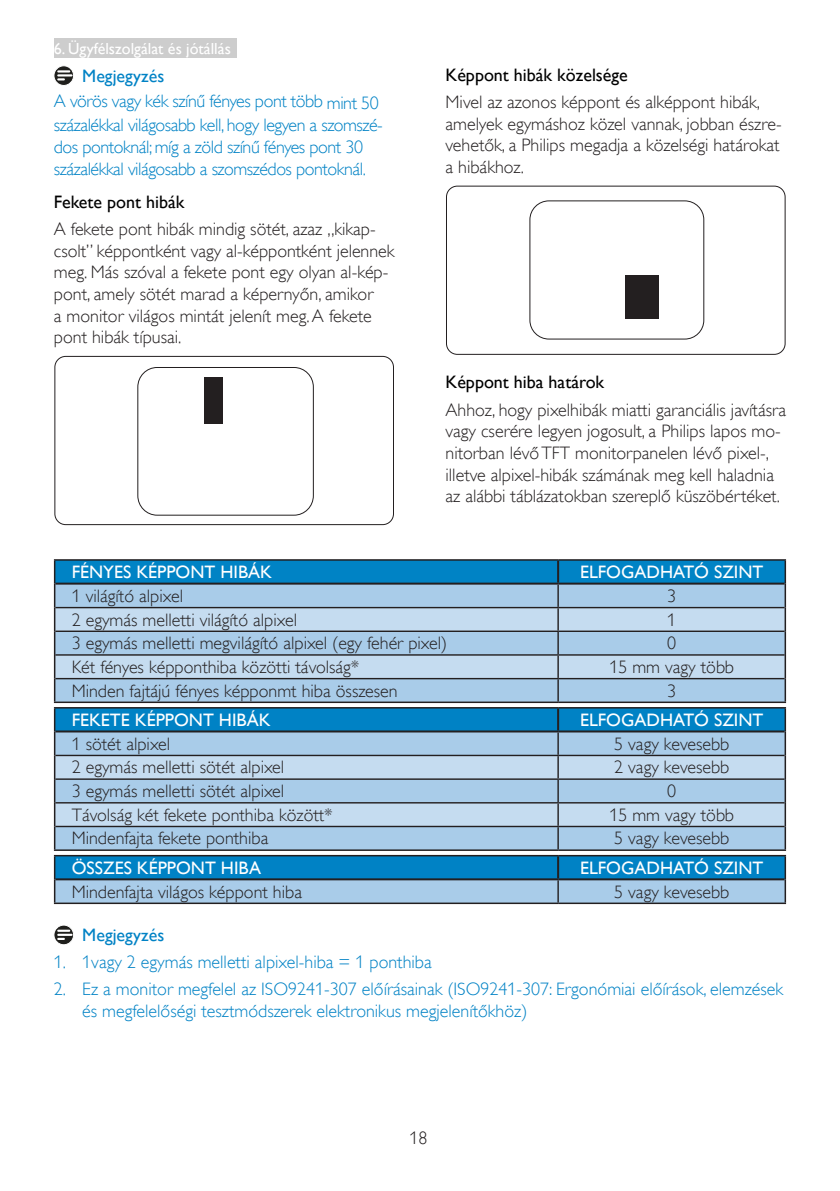
<style>
.page{position:relative;width:840px;height:1191px;background:#fff}
.page>*{position:absolute;margin:0;border:0;box-sizing:border-box;transform-origin:0 0}
.chapter-paragraph{font:18px/21.6px "Gill Sans Alt One WGL Light";color:#231f20}
.Note_body{font:18px/21.6px "Gill Sans Alt One WGL Light";color:#0082c5}
.Note_body-2{font:18px/24px "Gill Sans Alt One WGL Light";letter-spacing:-.025em;color:#0082c5}
.t1{font:18px "Gill Sans Alt One WGL";color:#fff}
.Heading_3{font:18px "Gill Sans Alt One WGL";color:#000}
.chapter-paragraph-2{font:18px "Gill Sans Alt One WGL";color:#0082c5}
.Heading_4{font:18px "Gill Sans Alt One WGL";color:#0082c5}
.t2{font:16px "Gill Sans Alt One WGL";color:#fff}
</style>
<div class="page">
<div style="left:54px;top:38px;width:182px;height:20px;background:#cdcdcd"></div>
<svg style="left:54px;top:66px;width:20px;height:19px"></svg>
<div style="left:54px;top:66px;width:20px;height:19px;border:1px solid #fff;border-radius:50%"></div>
<svg style="left:58px;top:70px;width:13px;height:10px"></svg>
<div style="left:55px;top:356px;width:338px;height:169px;border:1px solid #231f20;border-radius:11px"></div>
<div style="left:137px;top:367px;width:176px;height:148px;border:1px solid #231f20;border-radius:19px"></div>
<div style="left:205px;top:377px;width:18px;height:47px;background:#231f20"></div>
<div style="left:446px;top:186px;width:338px;height:168px;border:1px solid #231f20;border-radius:11px"></div>
<div style="left:529px;top:201px;width:174px;height:138px;border:1px solid #231f20;border-radius:19px"></div>
<div style="left:624px;top:275px;width:34px;height:43px;background:#231f20"></div>
<hr style="left:54px;top:701px;width:504px;height:2px;background:#231f20">
<hr style="left:558px;top:701px;width:227px;height:2px;background:#231f20">
<hr style="left:54px;top:559px;width:504px;height:1px;background:#231f20">
<hr style="left:558px;top:559px;width:227px;height:1px;background:#231f20">
<svg style="left:54px;top:560px;width:731px;height:141px;background:#90bcda"></svg>
<hr style="left:55px;top:582px;width:503px;height:2px;background:#231f20">
<hr style="left:557px;top:560px;width:2px;height:22px;background:#231f20">
<hr style="left:558px;top:582px;width:226px;height:2px;background:#231f20">
<hr style="left:54px;top:849px;width:504px;height:2px;background:#231f20">
<hr style="left:558px;top:849px;width:227px;height:2px;background:#231f20">
<hr style="left:54px;top:707px;width:504px;height:1px;background:#231f20">
<hr style="left:558px;top:707px;width:227px;height:1px;background:#231f20">
<svg style="left:54px;top:708px;width:731px;height:141px;background:#90bcdb"></svg>
<hr style="left:55px;top:730px;width:503px;height:2px;background:#231f20">
<hr style="left:557px;top:708px;width:2px;height:22px;background:#231f20">
<hr style="left:558px;top:730px;width:226px;height:2px;background:#231f20">
<hr style="left:54px;top:902px;width:504px;height:2px;background:#231f20">
<hr style="left:558px;top:902px;width:227px;height:2px;background:#231f20">
<svg style="left:54px;top:855px;width:731px;height:48px;background:#53a0cd"></svg>
<hr style="left:55px;top:878px;width:503px;height:2px;background:#231f20">
<hr style="left:557px;top:856px;width:2px;height:22px;background:#231f20">
<hr style="left:558px;top:878px;width:226px;height:2px;background:#231f20">
<svg style="left:54px;top:925px;width:20px;height:19px"></svg>
<div style="left:54px;top:925px;width:20px;height:19px;border:1px solid #fff;border-radius:50%"></div>
<svg style="left:58px;top:929px;width:13px;height:11px"></svg>
<p class="t2" style="left:54px;top:38px;width:178px">6. Ügyfélszolgálat és jótállás</p>
<p class="chapter-paragraph-2" style="left:82px;top:63px;width:83px">Megjegyzés</p>
<p class="Note_body-2" style="left:54px;top:89px;width:330px">A vörös vagy kék színű fényes pont több mint 50 százalékkal világosabb kell, hogy legyen a szomszé-</p>
<p class="Note_body-2" style="left:54px;top:136px;width:313px;line-height:22px">dos pontoknál; míg a zöld színű fényes pont 30 százalékkal világosabb a szomszédos pontoknál.</p>
<p class="Heading_3" style="left:54px;top:189px;width:132px">Fekete pont hibák</p>
<p class="chapter-paragraph" style="left:54px;top:218px;width:342px">A fekete pont hibák mindig sötét, azaz „kikap&shy;csolt” képpontként vagy al-képpontként jelennek meg. Más szóval a fekete pont egy olyan al-kép&shy;pont, amely sötét marad a képernyőn, amikor<br>a monitor világos mintát jelenít meg. A fekete pont hibák típusai.</p>
<p class="Heading_3" style="left:445px;top:62px;width:184px">Képpont hibák közelsége</p>
<p class="chapter-paragraph" style="left:445px;top:91px;width:337px">Mivel az azonos képpont és alképpont hibák, amelyek egymáshoz közel vannak, jobban észre&shy;vehetők, a Philips megadja a közelségi határokat a hibákhoz.</p>
<p class="Heading_3" style="left:445px;top:370px;width:160px">Képpont hiba határok</p>
<p class="chapter-paragraph" style="left:445px;top:399px;width:342px">Ahhoz, hogy pixelhibák miatti garanciális javításra vagy cserére legyen jogosult, a Philips lapos mo&shy;nitorban lévőTFT monitorpanelen lévő pixel-, illetve alpixel-hibák számának meg kell haladnia az alábbi táblázatokban szereplő küszöbértéket.</p>
<p class="t1" style="left:72px;top:559px;width:202px">FÉNYES KÉPPONT HIBÁK</p>
<p class="t1" style="left:579px;top:559px;width:185px">ELFOGADHATÓ SZINT</p>
<p class="chapter-paragraph" style="left:72px;top:585px;width:113px">1 világító alpixel</p>
<p class="chapter-paragraph" style="left:666px;top:585px;width:10px">3</p>
<p class="chapter-paragraph" style="left:72px;top:609px;width:227px">2 egymás melletti világító alpixel</p>
<p class="chapter-paragraph" style="left:666px;top:609px;width:10px">1</p>
<p class="chapter-paragraph" style="left:72px;top:632px;width:377px">3 egymás melletti megvilágító alpixel (egy fehér pixel)</p>
<p class="chapter-paragraph" style="left:666px;top:632px;width:10px">0</p>
<p class="chapter-paragraph" style="left:72px;top:656px;width:289px">Két fényes képponthiba közötti távolság*</p>
<p class="chapter-paragraph" style="left:609px;top:656px;width:126px">15 mm vagy több</p>
<p class="chapter-paragraph" style="left:72px;top:680px;width:327px">Minden fajtájú fényes képponmt hiba összesen</p>
<p class="chapter-paragraph" style="left:666px;top:680px;width:10px">3</p>
<p class="t1" style="left:72px;top:707px;width:200px">FEKETE KÉPPONT HIBÁK</p>
<p class="t1" style="left:579px;top:707px;width:185px">ELFOGADHATÓ SZINT</p>
<p class="chapter-paragraph" style="left:72px;top:733px;width:100px">1 sötét alpixel</p>
<p class="chapter-paragraph" style="left:614px;top:733px;width:116px">5 vagy kevesebb</p>
<p class="chapter-paragraph" style="left:72px;top:756px;width:214px">2 egymás melletti sötét alpixel</p>
<p class="chapter-paragraph" style="left:614px;top:756px;width:116px">2 vagy kevesebb</p>
<p class="chapter-paragraph" style="left:72px;top:780px;width:214px">3 egymás melletti sötét alpixel</p>
<p class="chapter-paragraph" style="left:666px;top:780px;width:10px">0</p>
<p class="chapter-paragraph" style="left:72px;top:804px;width:262px">Távolság két fekete ponthiba között*</p>
<p class="chapter-paragraph" style="left:609px;top:804px;width:126px">15 mm vagy több</p>
<p class="chapter-paragraph" style="left:72px;top:827px;width:198px">Mindenfajta fekete ponthiba</p>
<p class="chapter-paragraph" style="left:614px;top:827px;width:116px">5 vagy kevesebb</p>
<p class="t1" style="left:72px;top:855px;width:191px">ÖSSZES KÉPPONT HIBA</p>
<p class="t1" style="left:579px;top:855px;width:185px">ELFOGADHATÓ SZINT</p>
<p class="chapter-paragraph" style="left:72px;top:881px;width:232px">Mindenfajta világos képpont hiba</p>
<p class="chapter-paragraph" style="left:614px;top:881px;width:116px">5 vagy kevesebb</p>
<p class="Heading_4" style="left:82px;top:922px;width:83px">Megjegyzés</p>
<p class="Note_body" style="left:54px;top:951px;width:379px">1. 1vagy 2 egymás melletti alpixel-hiba = 1 ponthiba</p>
<p class="Note_body" style="left:82px;top:978px;width:702px;text-indent:-28px">2. Ez a monitor megfelel az ISO9241-307 előírásainak (ISO9241-307: Ergonómiai előírások, elemzések és megfelelőségi tesztmódszerek elektronikus megjelenítőkhöz)</p>
<p class="chapter-paragraph" style="left:409px;top:1127px;width:19px">18</p>
</div>
